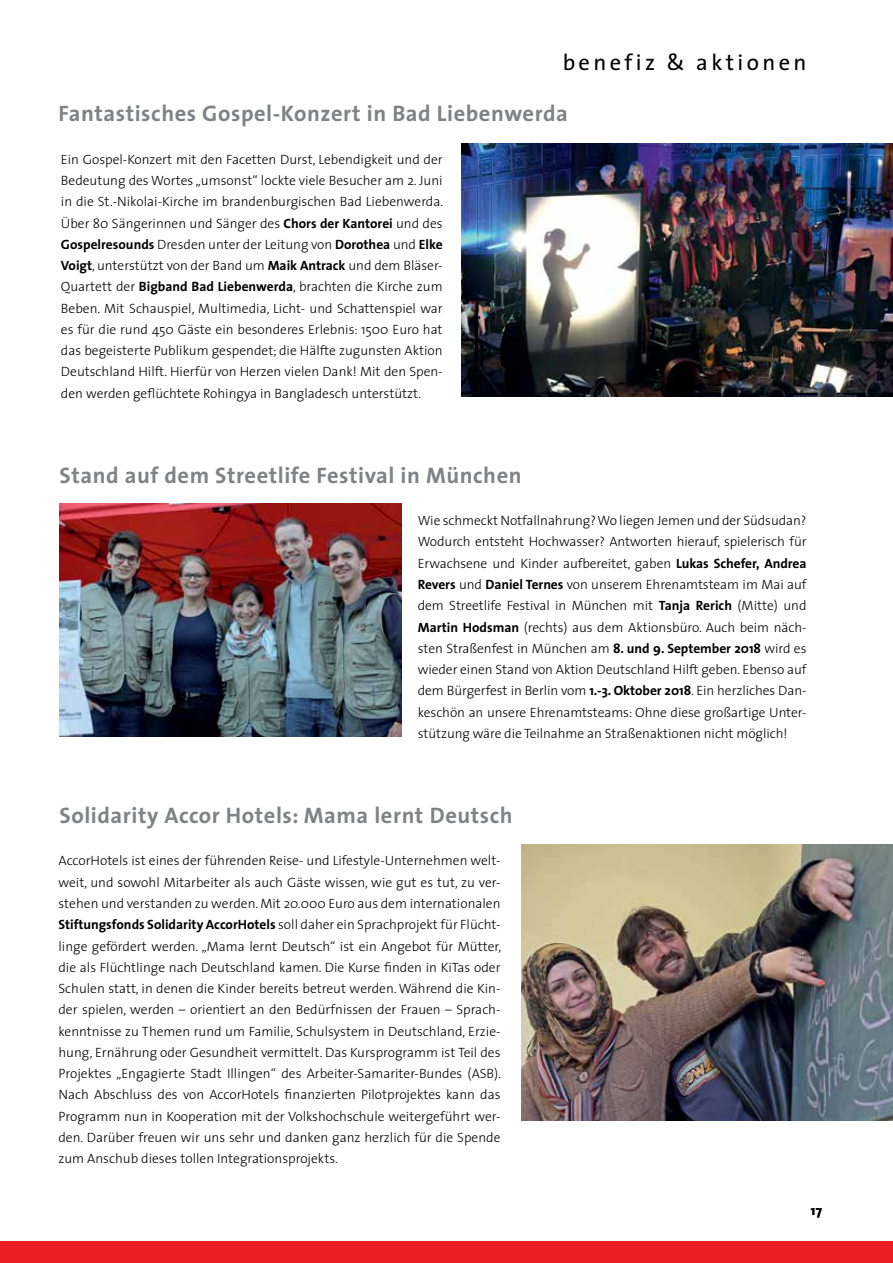
<style>
.page{position:relative;width:893px;height:1263px;background:#fff}
.page>*{position:absolute;margin:0;border:0;box-sizing:border-box;transform-origin:0 0}
.t1{font:700 22.5px "The Sans";letter-spacing:.025em;color:#808285}
.t2{font:22.5px "The Sans";letter-spacing:.15em;color:#000}
.t3{font:300 13.5px/21.3px "The Sans";color:#000;text-align:justify}
.t4{font:700 13.5px "The Sans";color:#000}
.s1{font-weight:700}
</style>
<div class="page">
<div style="left:0;top:1242px;width:893px;height:21px;background:#ed1d24"></div>
<img style="left:461px;top:143px;width:432px;height:254px">
<img style="left:59px;top:503px;width:342px;height:233px">
<img style="left:522px;top:845px;width:371px;height:275px">
<h1 class="t2" style="left:563px;top:43px;width:245px">benefiz &amp; aktionen</h1>
<h1 class="t1" style="left:58px;top:95px;width:511px">Fantastisches Gospel-Konzert in Bad Liebenwerda</h1>
<p class="t3" style="left:61px;top:148px;width:384px">Ein Gospel-Konzert mit den Facetten Durst, Lebendigkeit und der Bedeutung des Wortes „umsonst“ lockte viele Besucher am 2. Juni in die St.-Nikolai-Kirche im brandenburgischen Bad Liebenwerda.<br>Über 80 Sängerinnen und Sänger des <span class="s1">Chors der Kantorei</span> und des <span class="s1">Gospelresounds</span> Dresden unter der Leitung von <span class="s1">Dorothea</span> und <span class="s1">Elke Voigt</span>, unterstützt von der Band um <span class="s1">Maik Antrack</span> und dem Bläser-Quartett der <span class="s1">Bigband Bad Liebenwerda</span>, brachten die Kirche zum Beben. Mit Schauspiel, Multimedia, Licht- und Schattenspiel war es für die rund 450 Gäste ein besonderes Erlebnis: 1500 Euro hat das begeisterte Publikum gespendet; die Hälfte zugunsten Aktion Deutschland Hilft. Hierfür von Herzen vielen Dank! Mit den Spen&shy;den werden geflüchtete Rohingya in Bangladesch unterstützt.</p>
<h1 class="t1" style="left:60px;top:456px;width:464px">Stand auf dem Streetlife Festival in München</h1>
<p class="t3" style="left:418px;top:510px;width:390px">Wie schmeckt Notfallnahrung? Wo liegen Jemen und der Südsudan?<br>Wodurch entsteht Hochwasser? Antworten hierauf, spielerisch für Erwachsene und Kinder aufbereitet, gaben <span class="s1">Lukas Schefer, Andrea Revers</span> und <span class="s1">Daniel Ternes</span> von unserem Ehrenamtsteam im Mai auf dem Streetlife Festival in München mit <span class="s1">Tanja Rerich</span> (Mitte) und <span class="s1">Martin Hodsman</span> (rechts) aus dem Aktionsbüro. Auch beim näch&shy;sten Straßenfest in München am <span class="s1">8. und 9. September 2018</span> wird es wieder einen Stand von Aktion Deutschland Hilft geben. Ebenso auf dem Bürgerfest in Berlin vom <span class="s1">1.-3. Oktober 2018</span>. Ein herzliches Dan&shy;keschön an unsere Ehrenamtsteams: Ohne diese großartige Unter&shy;stützung wäre die Teilnahme an Straßenaktionen nicht möglich!</p>
<h1 class="t1" style="left:60px;top:796px;width:455px">Solidarity Accor Hotels: Mama lernt Deutsch</h1>
<p class="t3" style="left:58px;top:850px;width:444px">AccorHotels ist eines der führenden Reise- und Lifestyle-Unternehmen welt&shy;weit, und sowohl Mitarbeiter als auch Gäste wissen, wie gut es tut, zu ver&shy;stehen und verstanden zu werden. Mit 20.000 Euro aus dem internationalen <span class="s1">Stiftungsfonds Solidarity AccorHotels</span> soll daher ein Sprachprojekt für Flücht&shy;linge gefördert werden. „Mama lernt Deutsch“ ist ein Angebot für Mütter, die als Flüchtlinge nach Deutschland kamen. Die Kurse finden in KiTas oder Schulen statt, in denen die Kinder bereits betreut werden. Während die Kin&shy;der spielen, werden – orientiert an den Bedürfnissen der Frauen – Sprach&shy;kenntnisse zu Themen rund um Familie, Schulsystem in Deutschland, Erzie&shy;hung, Ernährung oder Gesundheit vermittelt. Das Kursprogramm ist Teil des Projektes „Engagierte Stadt Illingen“ des Arbeiter-Samariter-Bundes (ASB).<br>Nach Abschluss des von AccorHotels finanzierten Pilotprojektes kann das Programm nun in Kooperation mit der Volkshochschule weitergeführt wer&shy;den. Darüber freuen wir uns sehr und danken ganz herzlich für die Spende zum Anschub dieses tollen Integrationsprojekts.</p>
<p class="t4" style="left:811px;top:1199px;width:13px">17</p>
</div>
